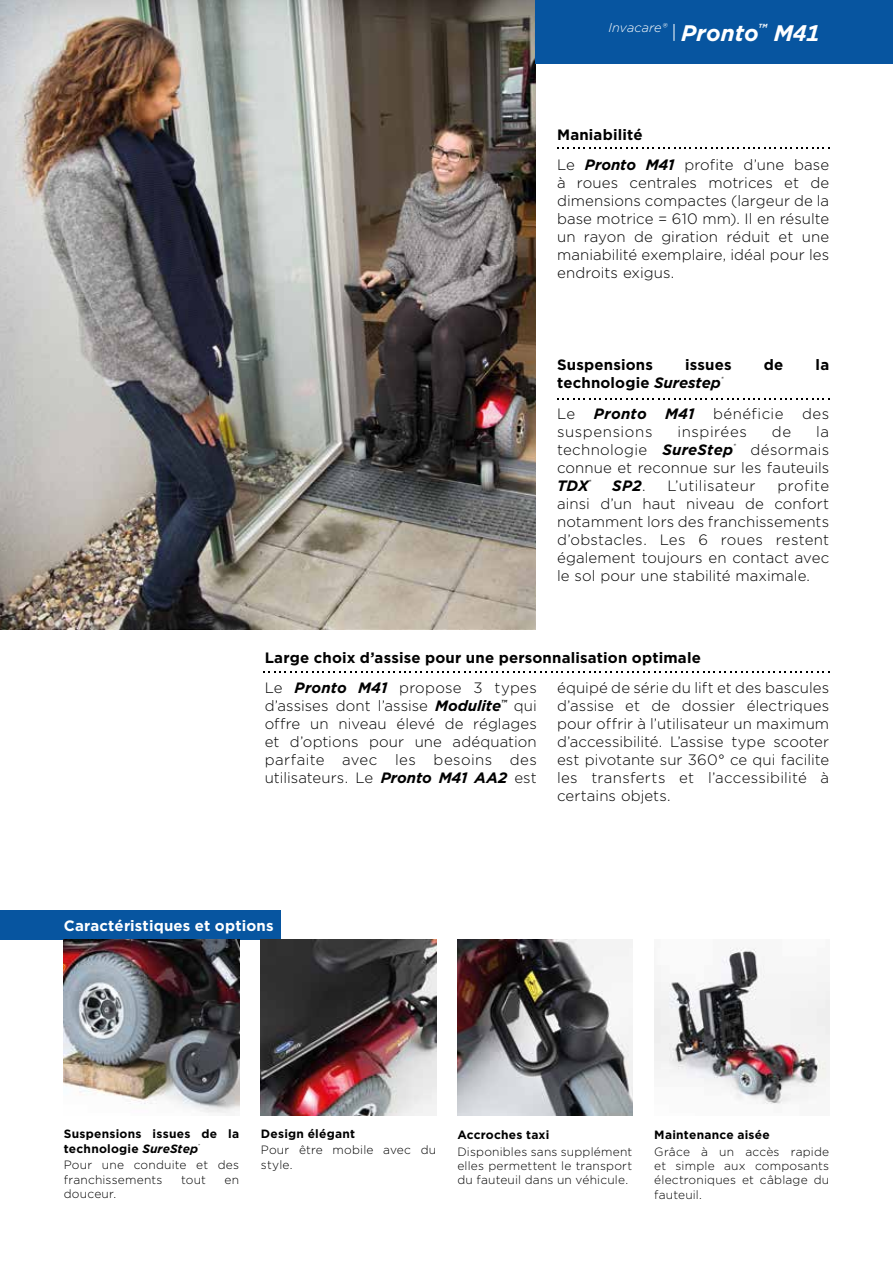
<style>
.page{position:relative;width:893px;height:1263px;background:#fff}
.page>*{position:absolute;margin:0;border:0;box-sizing:border-box;transform-origin:0 0}
.t1{font:300 15px/18px "Gotham";letter-spacing:.01em;color:#000;text-align:justify}
.t2{font:700 15px "Gotham";letter-spacing:.01em;color:#000}
.t3{font:300 15px/18px "Gotham";letter-spacing:.035em;color:#000}
.t4{font:700 15px "Gotham";letter-spacing:.01em;color:#fff}
.t5{font:300 15px "Gotham";letter-spacing:.03em;color:#000}
.t6{font:300 15px "Gotham";letter-spacing:.04em;color:#000}
.t7{font:italic 700 15px "Gotham";letter-spacing:.015em;color:#000}
.t8{font:italic 300 12.75px "Gotham";letter-spacing:.01em;color:#fff}
.t9{font:300 12px/14.4px "Gotham";letter-spacing:.015em;color:#000}
.t10{font:700 12px/14.4px "Gotham";letter-spacing:.02em;color:#000}
.t11{font:italic 700 6.15px "Gotham";color:#000}
.t12{font:italic 700 4.35px "Gotham";color:#000}
.s1{font-weight:700;font-size:22.5px}
.s2{font-weight:700;font-size:13.05px}
.s3{font-weight:700}
.s4{font-weight:700;font-style:italic}
.s5{font-style:italic}
.s6{font-weight:300;font-style:normal}
</style>
<div class="page">
<div style="left:0;top:910px;width:281px;height:30px;background:#0755a0"></div>
<img style="left:0;top:0;width:536px;height:629px">
<svg style="left:557px;top:147px;width:272px;height:2px"></svg>
<svg style="left:557px;top:398px;width:272px;height:1px"></svg>
<svg style="left:263px;top:671px;width:566px;height:1px"></svg>
<img style="left:261px;top:940px;width:175px;height:175px">
<img style="left:64px;top:940px;width:175px;height:173px">
<img style="left:457px;top:940px;width:175px;height:175px">
<img style="left:654px;top:947px;width:175px;height:157px">
<div style="left:536px;top:0;width:357px;height:64px;background:#0755a0"></div>
<svg style="left:674px;top:24px;width:1px;height:17px"></svg>
<p class="t8" style="left:608px;top:19px;width:213px">Invacare® <span class="s1">Pronto</span><span class="s2">™</span> <span class="s1">M41</span></p>
<p class="t1" style="left:557px;top:118px;width:274px;line-height:30.8px"><span class="s3">Maniabilité<br></span>Le <span class="s4">Pronto M41</span> profite d’une base</p>
<p class="t1" style="left:557px;top:174px;width:274px">à roues centrales motrices et de dimensions compactes (largeur de la base motrice = 610 mm). Il en résulte un rayon de giration réduit et une maniabilité exemplaire, idéal pour les endroits exigus.</p>
<p class="t2" style="left:557px;top:355px;width:97px">Suspensions</p>
<p class="t2" style="left:685px;top:355px;width:48px">issues</p>
<p class="t2" style="left:764px;top:355px;width:21px">de</p>
<p class="t2" style="left:816px;top:355px;width:15px">la</p>
<p class="t2" style="left:557px;top:373px;width:165px">technologie <span class="s5">Surestep</span></p>
<p class="t11" style="left:721px;top:375px;width:4px">®</p>
<p class="t3" style="left:557px;top:404px;width:274px">Le <span class="s4">Pronto M41</span> bénéficie des suspensions</p>
<p class="t6" style="left:677px;top:422px;width:71px">inspirées</p>
<p class="t1" style="left:772px;top:422px;width:21px">de</p>
<p class="t1" style="left:816px;top:422px;width:14px">la</p>
<p class="t1" style="left:557px;top:440px;width:178px">technologie <span class="s4">SureStep</span></p>
<p class="t11" style="left:733px;top:442px;width:4px">®</p>
<p class="t1" style="left:557px;top:440px;width:274px;text-align:right">désormais<br>connue et reconnue sur les fauteuils</p>
<p class="t7" style="left:557px;top:475px;width:33px">TDX</p>
<p class="t11" style="left:589px;top:478px;width:4px">®</p>
<p class="t7" style="left:612px;top:475px;width:35px">SP2<span class="s6">.</span></p>
<p class="t5" style="left:668px;top:476px;width:89px">L’utilisateur</p>
<p class="t1" style="left:557px;top:476px;width:274px;text-indent:220px">profite ainsi d’un haut niveau de confort notamment lors des franchissements d’obstacles. Les 6 roues restent également toujours en contact avec le sol pour une stabilité maximale.</p>
<p class="t2" style="left:265px;top:647px;width:438px">Large choix d’assise pour une personnalisation optimale</p>
<p class="t1" style="left:265px;top:679px;width:274px">Le <span class="s4">Pronto M41</span> propose 3 types d’assises dont l’assise <span class="s4">Modulite</span><sup>™</sup> qui offre un niveau élevé de réglages et d’options pour une adéquation parfaite avec les besoins des utilisateurs. Le <span class="s4">Pronto M41 AA2</span> est</p>
<p class="t1" style="left:557px;top:679px;width:274px">équipé de série du lift et des bascules d’assise et de dossier électriques pour offrir à l’utilisateur un maximum d’accessibilité. L’assise type scooter est pivotante sur 360° ce qui facilite les transferts et l’accessibilité à certains objets.</p>
<p class="t4" style="left:64px;top:915px;width:211px">Caractéristiques et options</p>
<p class="t10" style="left:64px;top:1127px;width:177px">Suspensions issues de la technologie <span class="s5">SureStep</span></p>
<p class="t12" style="left:198px;top:1143px;width:3px">®</p>
<p class="t9" style="left:64px;top:1157px;width:177px">Pour une conduite et des franchissements</p>
<p class="t9" style="left:181px;top:1172px;width:26px">tout</p>
<p class="t9" style="left:225px;top:1172px;width:16px">en</p>
<p class="t9" style="left:64px;top:1186px;width:54px">douceur.</p>
<p class="t10" style="left:261px;top:1126px;width:96px">Design élégant</p>
<p class="t9" style="left:261px;top:1143px;width:177px">Pour être mobile avec du style.</p>
<p class="t10" style="left:457px;top:1127px;width:94px">Accroches taxi</p>
<p class="t9" style="left:457px;top:1144px;width:176px;text-align:justify">Disponibles sans supplément elles permettent le transport du fauteuil dans un véhicule.</p>
<p class="t10" style="left:654px;top:1127px;width:117px">Maintenance aisée</p>
<p class="t9" style="left:654px;top:1144px;width:176px;text-align:justify">Grâce à un accès rapide et simple aux composants électroniques et câblage du fauteuil.</p>
</div>
